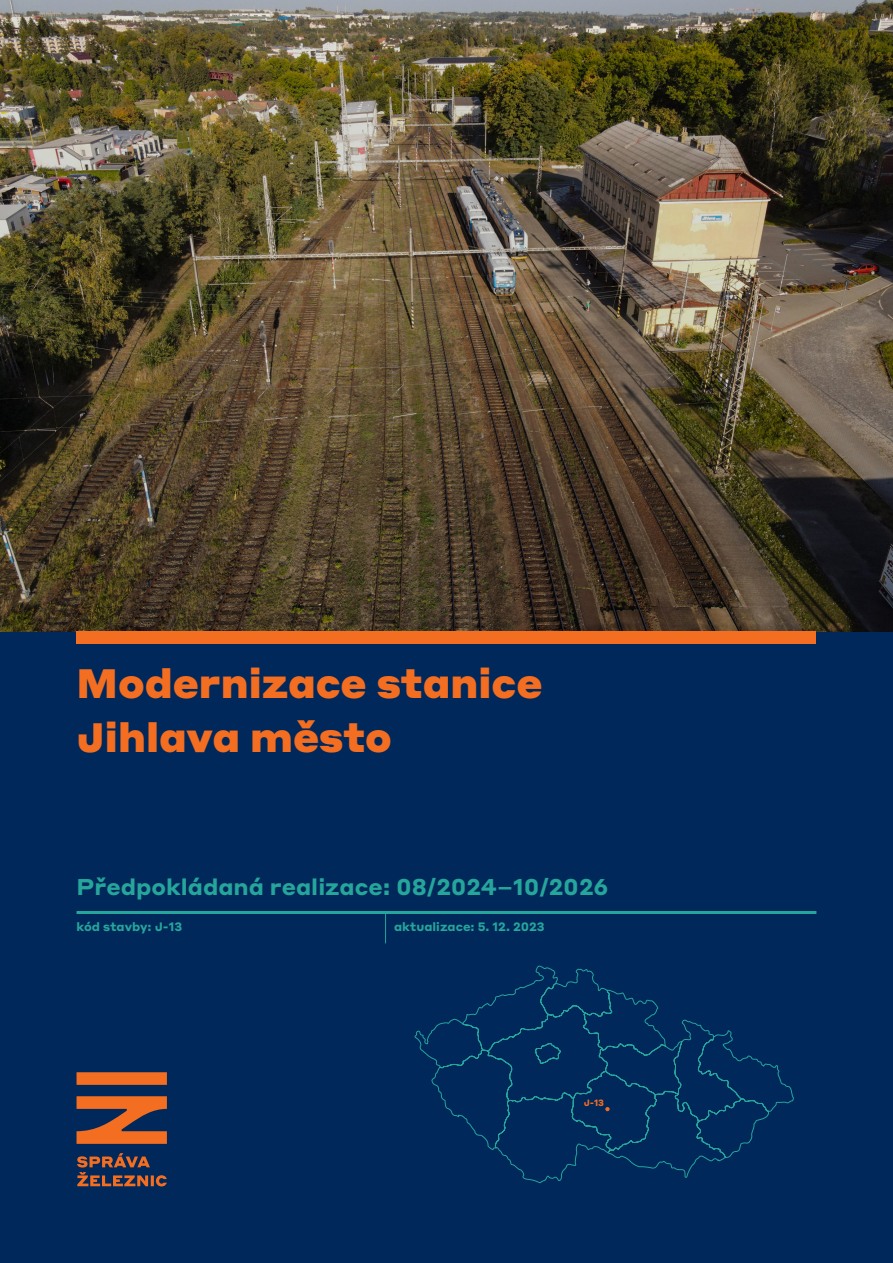
<style>
.page{position:relative;width:893px;height:1263px;background:#00285b}
.page>*{position:absolute;margin:0;border:0;box-sizing:border-box;transform-origin:0 0}
.název_stavby{font:900 40.5px/53.7px "Styrene A";color:#f36e21}
.realizace{font:700 22.5px "Styrene A";color:#26a59b}
.kód_stavby___datum_aktualizace{font:700 12px "Styrene A";color:#26a59b}
.kód_stavby_na_mapě{font:700 9px "Styrene A";color:#f36e21}
</style>
<div class="page">
<img style="left:0;top:0;width:893px;height:631px">
<svg style="left:414px;top:965px;width:380px;height:218px"></svg>
<svg style="left:605px;top:1107px;width:5px;height:4px"></svg>
<hr style="left:385px;top:912px;width:1px;height:31px;background:#26a59b">
<hr style="left:77px;top:911px;width:739px;height:3px;background:#26a59b">
<div style="left:77px;top:631px;width:739px;height:13px;background:#f36e21"></div>
<svg style="left:77px;top:1153px;width:90px;height:33px"></svg>
<svg style="left:77px;top:1072px;width:90px;height:72px"></svg>
<p class="název_stavby" style="left:77px;top:653px;width:467px">Modernizace stanice<br>Jihlava město</p>
<p class="realizace" style="left:77px;top:868px;width:533px">Předpokládaná realizace: 08/2024–10/2026</p>
<p class="kód_stavby___datum_aktualizace" style="left:77px;top:916px;width:107px">kód stavby: J-13</p>
<p class="kód_stavby___datum_aktualizace" style="left:394px;top:916px;width:152px">aktualizace: 5. 12. 2023</p>
<p class="kód_stavby_na_mapě" style="left:584px;top:1095px;width:22px">J-13</p>
</div>
